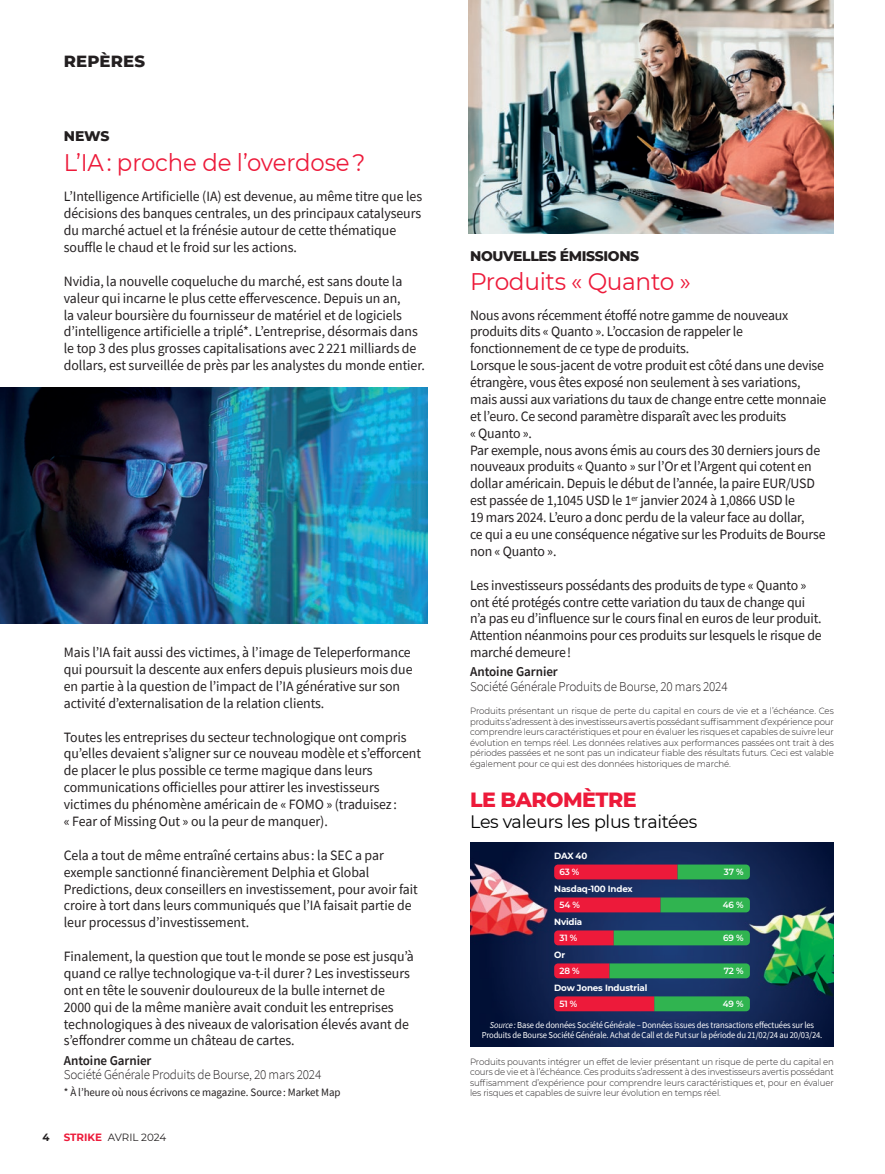
<style>
.page{position:relative;width:885px;height:1174px;background:#fff}
.page>*{position:absolute;margin:0;border:0;box-sizing:border-box;transform-origin:0 0}
._10_-_Titre_news___Filet{font:24px "Montserrat";letter-spacing:-.015em;color:#ed1a3a;scale:.95 1}
._10_-_Titre_news___Filet-2{font:24px "Montserrat";letter-spacing:-.015em;color:#ed1a3a}
._10_-_Titre_news___Filet-3{font:800 21px "Montserrat";letter-spacing:-.025em;color:#ed1a3a}
._10_-_Titre_news___Filet-4{font:18px "Montserrat";letter-spacing:-.015em;color:#010101}
.t1{font:800 16.5px "Montserrat";letter-spacing:.01em;color:#231f20}
._10_-_Titre_news___Filet-5{font:14.25px/16.8px "Source Sans Pro";letter-spacing:-.005em;color:#231f20}
._10_-_Titre_news___Filet-6{font:800 14.25px "Montserrat";letter-spacing:-.025em;color:#231f20}
._10_-_Titre_news___Filet-7{font:300 13.5px "Source Sans Pro";letter-spacing:-.015em;color:#231f20}
._10_-_Titre_news___Filet-8{font:600 13.5px "Source Sans Pro";letter-spacing:-.005em;color:#231f20}
._10_-_Titre_news___Filet-9{font:11.25px "Source Sans Pro";letter-spacing:-.005em;color:#231f20}
.t2{font:10.5px "Montserrat";letter-spacing:-.005em;color:#231f20}
.t3{font:700 10.5px "Montserrat";color:#231f20}
._05_-_legendes_transversales{font:300 9px/10.5px "Montserrat";letter-spacing:-.01em;color:#231f20;text-align:justify;scale:.95 1}
._05_-_legendes_transversales-2{font:9px/10.5px "Source Sans Pro";letter-spacing:-.015em;color:#fff;text-align:center;scale:.95 1}
._10_-_Titre_news___Filet-10{font:700 9px "Montserrat";letter-spacing:-.015em;color:#fff}
._10_-_Titre_news___Filet-11{font:600 9px "Montserrat";letter-spacing:-.015em;color:#fff}
.s1{font-weight:700;color:#ed1a3a}
.s2{font-style:italic}
</style>
<div class="page">
<img style="left:470px;top:842px;width:363px;height:204px">
<img style="left:0;top:387px;width:427px;height:236px">
<img style="left:468px;top:0;width:365px;height:234px">
<svg style="left:554px;top:864px;width:195px;height:15px"></svg>
<svg style="left:554px;top:897px;width:195px;height:15px"></svg>
<svg style="left:554px;top:930px;width:195px;height:15px"></svg>
<svg style="left:554px;top:963px;width:195px;height:15px"></svg>
<svg style="left:554px;top:996px;width:195px;height:15px"></svg>
<p class="t1" style="left:64px;top:49px;width:83px">REPÈRES</p>
<p class="_10_-_Titre_news___Filet-6" style="left:64px;top:126px;width:47px">NEWS</p>
<p class="_10_-_Titre_news___Filet" style="left:64px;top:145px;width:319px">L’IA : proche de l’overdose ?</p>
<p class="_10_-_Titre_news___Filet-5" style="left:64px;top:188px;width:360px">L’Intelligence Artificielle (IA) est devenue, au même titre que les décisions des banques centrales, un des principaux catalyseurs du marché actuel et la frénésie autour de cette thématique souffle le chaud et le froid sur les actions.</p>
<p class="_10_-_Titre_news___Filet-5" style="left:64px;top:272px;width:362px">Nvidia, la nouvelle coqueluche du marché, est sans doute la valeur qui incarne le plus cette effervescence. Depuis un an,<br>la valeur boursière du fournisseur de matériel et de logiciels d’intelligence artificielle a triplé*. L’entreprise, désormais dans le top 3 des plus grosses capitalisations avec 2221 milliards de dollars, est surveillée de près par les analystes du monde entier.</p>
<p class="_10_-_Titre_news___Filet-5" style="left:64px;top:644px;width:350px">Mais l’IA fait aussi des victimes, à l’image de Teleperformance qui poursuit la descente aux enfers depuis plusieurs mois due en partie à la question de l’impact de l’IA générative sur son activité d’externalisation de la relation clients.</p>
<p class="_10_-_Titre_news___Filet-5" style="left:64px;top:728px;width:359px">Toutes les entreprises du secteur technologique ont compris qu’elles devaient s’aligner sur ce nouveau modèle et s’efforcent de placer le plus possible ce terme magique dans leurs communications officielles pour attirer les investisseurs victimes du phénomène américain de « FOMO » (traduisez :<br>« Fear of Missing Out » ou la peur de manquer).</p>
<p class="_10_-_Titre_news___Filet-5" style="left:64px;top:846px;width:355px">Cela a tout de même entraîné certains abus : la SEC a par exemple sanctionné financièrement Delphia et Global Predictions, deux conseillers en investissement, pour avoir fait croire à tort dans leurs communiqués que l’IA faisait partie de leur processus d’investissement.</p>
<p class="_10_-_Titre_news___Filet-5" style="left:64px;top:947px;width:351px">Finalement, la question que tout le monde se pose est jusqu’à quand ce rallye technologique va-t-il durer ? Les investisseurs ont en tête le souvenir douloureux de la bulle internet de 2000 qui de la même manière avait conduit les entreprises technologiques à des niveaux de valorisation élevés avant de s’effondrer comme un château de cartes.</p>
<p class="_10_-_Titre_news___Filet-8" style="left:64px;top:1051px;width:89px">Antoine Garnier</p>
<p class="_10_-_Titre_news___Filet-7" style="left:64px;top:1066px;width:259px">Société Générale Produits de Bourse, 20 mars 2024</p>
<p class="_10_-_Titre_news___Filet-9" style="left:64px;top:1085px;width:278px">* À l’heure où nous écrivons ce magazine. Source: Market Map</p>
<p class="t3" style="left:43px;top:1129px;width:9px">4</p>
<p class="t2" style="left:64px;top:1129px;width:104px"><span class="s1">STRIKE</span> AVRIL 2024</p>
<p class="_10_-_Titre_news___Filet-6" style="left:470px;top:245px;width:171px">NOUVELLES ÉMISSIONS</p>
<p class="_10_-_Titre_news___Filet-2" style="left:470px;top:265px;width:222px">Produits « Quanto »</p>
<p class="_10_-_Titre_news___Filet-5" style="left:470px;top:306px;width:319px">Nous avons récemment étoffé notre gamme de nouveaux produits dits « Quanto ». L’occasion de rappeler le fonctionnement de ce type de produits.</p>
<p class="_10_-_Titre_news___Filet-5" style="left:470px;top:357px;width:358px">Lorsque le sous-jacent de votre produit est côté dans une devise étrangère, vous êtes exposé non seulement à ses variations, mais aussi aux variations du taux de change entre cette monnaie et l’euro. Ce second paramètre disparaît avec les produits<br>« Quanto ».</p>
<p class="_10_-_Titre_news___Filet-5" style="left:470px;top:441px;width:357px">Par exemple, nous avons émis au cours des 30 derniers jours de nouveaux produits « Quanto » sur l’Or et l’Argent qui cotent en dollar américain. Depuis le début de l’année, la paire EUR/USD est passée de 1,1045 USD le 1<sup>er</sup> janvier 2024 à 1,0866 USD le<br>19 mars 2024. L’euro a donc perdu de la valeur face au dollar,<br>ce qui a eu une conséquence négative sur les Produits de Bourse non « Quanto ».</p>
<p class="_10_-_Titre_news___Filet-5" style="left:470px;top:576px;width:353px">Les investisseurs possédants des produits de type « Quanto » ont été protégés contre cette variation du taux de change qui n’a pas eu d’influence sur le cours final en euros de leur produit.<br>Attention néanmoins pour ces produits sur lesquels le risque de marché demeure!</p>
<p class="_10_-_Titre_news___Filet-8" style="left:470px;top:663px;width:89px">Antoine Garnier</p>
<p class="_10_-_Titre_news___Filet-7" style="left:470px;top:678px;width:259px">Société Générale Produits de Bourse, 20 mars 2024</p>
<p class="_05_-_legendes_transversales" style="left:470px;top:705px;width:384px">Produits présentant un risque de perte du capital en cours de vie et a l’échéance. Ces produits s’adressent à des investisseurs avertis possédant suffisamment d’expérience pour comprendre leurs caractéristiques et pour en évaluer les risques et capables de suivre leur évolution en temps réel. Les données relatives aux performances passées ont trait à des périodes passées et ne sont pas un indicateur fiable des résultats futurs. Ceci est valable également pour ce qui est des données historiques de marché.</p>
<p class="_10_-_Titre_news___Filet-3" style="left:470px;top:784px;width:168px">LE BAROMÈTRE</p>
<p class="_10_-_Titre_news___Filet-4" style="left:470px;top:809px;width:229px">Les valeurs les plus traitées</p>
<p class="_10_-_Titre_news___Filet-10" style="left:554px;top:849px;width:35px">DAX 40</p>
<p class="_10_-_Titre_news___Filet-11" style="left:559px;top:865px;width:21px">63 %</p>
<p class="_10_-_Titre_news___Filet-11" style="left:723px;top:865px;width:21px">37 %</p>
<p class="_10_-_Titre_news___Filet-10" style="left:554px;top:882px;width:80px">Nasdaq-100 Index</p>
<p class="_10_-_Titre_news___Filet-11" style="left:559px;top:898px;width:22px">54 %</p>
<p class="_10_-_Titre_news___Filet-11" style="left:722px;top:898px;width:22px">46 %</p>
<p class="_10_-_Titre_news___Filet-10" style="left:554px;top:915px;width:30px">Nvidia</p>
<p class="_10_-_Titre_news___Filet-11" style="left:559px;top:931px;width:19px">31 %</p>
<p class="_10_-_Titre_news___Filet-11" style="left:723px;top:931px;width:22px">69 %</p>
<p class="_10_-_Titre_news___Filet-10" style="left:554px;top:948px;width:12px">Or</p>
<p class="_10_-_Titre_news___Filet-11" style="left:559px;top:964px;width:22px">28 %</p>
<p class="_10_-_Titre_news___Filet-11" style="left:723px;top:964px;width:21px">72 %</p>
<p class="_10_-_Titre_news___Filet-10" style="left:554px;top:981px;width:95px">Dow Jones Industrial</p>
<p class="_10_-_Titre_news___Filet-11" style="left:559px;top:997px;width:19px">51 %</p>
<p class="_10_-_Titre_news___Filet-11" style="left:722px;top:997px;width:22px">49 %</p>
<p class="_05_-_legendes_transversales-2" style="left:481px;top:1019px;width:360px"><span class="s2">Source:</span> Base de données Société Générale – Données issues des transactions effectuées sur les<br>Produits de Bourse Société Générale. Achat de Call et de Put sur la période du 21/02/24 au 20/03/24.</p>
<p class="_05_-_legendes_transversales" style="left:470px;top:1055px;width:384px">Produits pouvants intégrer un effet de levier présentant un risque de perte du capital en cours de vie et à l’échéance. Ces produits s’adressent à des investisseurs avertis possédant suffisamment d’expérience pour comprendre leurs caractéristiques et, pour en évaluer les risques et capables de suivre leur évolution en temps réel.</p>
</div>
